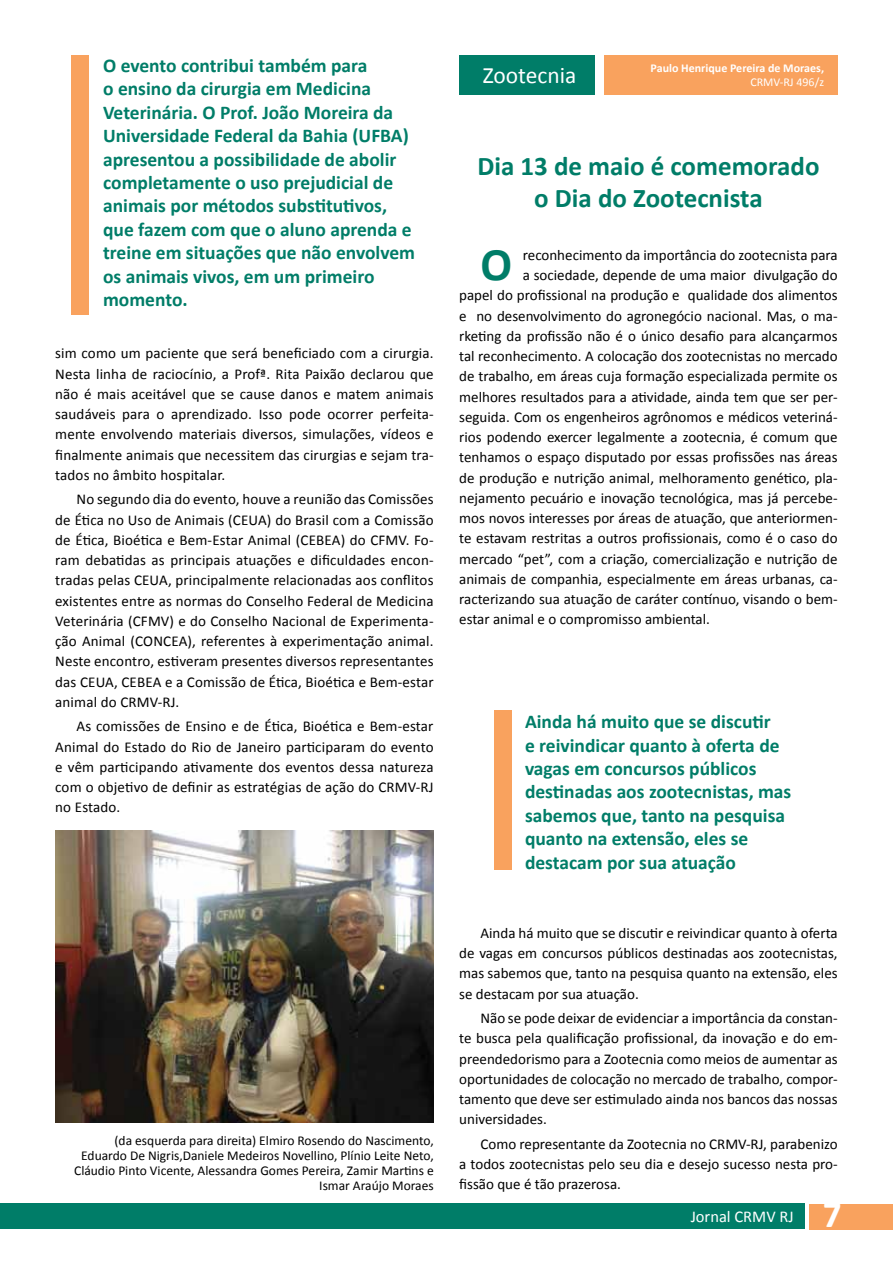
<style>
.page{position:relative;width:893px;height:1263px;background:#fff}
.page>*{position:absolute;margin:0;border:0;box-sizing:border-box;transform-origin:0 0}
.t1{font:700 46.95px "Calibri";color:#007d68}
.t2{font:700 37.5px "Calibri";color:#fff}
.t3{font:700 27px/32.4px "Calibri";color:#007d68;text-align:center}
.t4{font:23.4px "Calibri";color:#fff}
.t5{font:700 19.5px/23.4px "Calibri";color:#007d68}
.t6{font:16.5px "Calibri";color:#fff}
.t7{font:15px/20.2px "Calibri";color:#000;text-align:justify}
.t8{font:13.5px/15px "Calibri";color:#000;text-align:right}
.t9{font:700 12px "Calibri";color:#fff}
.t10{font:12px "Calibri";color:#fff}
</style>
<div class="page">
<div style="left:0;top:1203px;width:804px;height:26px;background:#007d68"></div>
<div style="left:810px;top:1204px;width:83px;height:25px;background:#f9a25e"></div>
<div style="left:459px;top:55px;width:135px;height:40px;background:#007d68"></div>
<div style="left:605px;top:55px;width:233px;height:39px;background:#f9a25e"></div>
<div style="left:71px;top:55px;width:17px;height:260px;background:#f9a25e"></div>
<div style="left:494px;top:710px;width:17px;height:159px;background:#f9a25e"></div>
<img style="left:55px;top:830px;width:379px;height:292px">
<p class="t5" style="left:103px;top:53px;width:313px">O evento contribui também para<br>o ensino da cirurgia em Medicina<br>Veterinária. O Prof. João Moreira da<br>Universidade Federal da Bahia (UFBA) apresentou a possibilidade de abolir completamente o uso prejudicial de animais por métodos substitutivos, que fazem com que o aluno aprenda e treine em situações que não envolvem os animais vivos, em um primeiro momento.</p>
<p class="t9" style="left:651px;top:61px;width:175px">Paulo Henrique Pereira de Moraes,</p>
<p class="t9" style="left:736px;top:61px;width:87px">Jamil Monte Braz</p>
<h3 class="t4" style="left:483px;top:61px;width:95px">Zootecnia</h3>
<p class="t9" style="left:730px;top:75px;width:92px">Zootecnista, M.Sc.</p>
<p class="t10" style="left:750px;top:75px;width:75px">CRMV-RJ 496/z</p>
<h3 class="t3" style="left:477px;top:148px;width:344px">Dia 13 de maio é comemorado o Dia do Zootecnista</h3>
<h1 class="t1" style="left:480px;top:235px;width:30px">O</h1>
<p class="t7" style="left:523px;top:244px;width:316px">reconhecimento da importância do zootecnista para</p>
<p class="t7" style="left:523px;top:264px;width:316px">a sociedade, depende de uma maior divulgação do</p>
<p class="t7" style="left:459px;top:284px;width:380px">papel do profissional na produção e qualidade dos alimentos</p>
<p class="t7" style="left:459px;top:305px;width:380px">e no desenvolvimento do agronegócio nacional. Mas, o ma-</p>
<p class="t7" style="left:459px;top:325px;width:380px">rketing da profissão não é o único desafio para alcançarmos</p>
<p class="t7" style="left:459px;top:345px;width:380px">tal reconhecimento. A colocação dos zootecnistas no mercado</p>
<p class="t7" style="left:459px;top:365px;width:380px">de trabalho, em áreas cuja formação especializada permite os</p>
<p class="t7" style="left:459px;top:386px;width:380px">melhores resultados para a atividade, ainda tem que ser per-</p>
<p class="t7" style="left:459px;top:406px;width:380px">seguida. Com os engenheiros agrônomos e médicos veteriná-</p>
<p class="t7" style="left:459px;top:426px;width:380px">rios podendo exercer legalmente a zootecnia, é comum que</p>
<p class="t7" style="left:459px;top:446px;width:380px">tenhamos o espaço disputado por essas profissões nas áreas</p>
<p class="t7" style="left:459px;top:467px;width:380px">de produção e nutrição animal, melhoramento genético, pla-</p>
<p class="t7" style="left:459px;top:487px;width:380px">nejamento pecuário e inovação tecnológica, mas já percebe-</p>
<p class="t7" style="left:459px;top:507px;width:380px">mos novos interesses por áreas de atuação, que anteriormen-</p>
<p class="t7" style="left:459px;top:527px;width:380px">te estavam restritas a outros profissionais, como é o caso do</p>
<p class="t7" style="left:459px;top:548px;width:380px">mercado “pet”, com a criação, comercialização e nutrição de</p>
<p class="t7" style="left:459px;top:568px;width:380px">animais de companhia, especialmente em áreas urbanas, ca-</p>
<p class="t7" style="left:459px;top:588px;width:380px">racterizando sua atuação de caráter contínuo, visando o bem-</p>
<p class="t7" style="left:459px;top:608px;width:252px">estar animal e o compromisso ambiental.</p>
<p class="t7" style="left:55px;top:342px;width:380px">sim como um paciente que será beneficiado com a cirurgia.<br>Nesta linha de raciocínio, a Profª. Rita Paixão declarou que não é mais aceitável que se cause danos e matem animais saudáveis para o aprendizado. Isso pode ocorrer perfeita&shy;mente envolvendo materiais diversos, simulações, vídeos e finalmente animais que necessitem das cirurgias e sejam tra&shy;tados no âmbito hospitalar.</p>
<p class="t7" style="left:55px;top:488px;width:380px;text-indent:21px">No segundo dia do evento, houve a reunião das Comissões de Ética no Uso de Animais (CEUA) do Brasil com a Comissão de Ética, Bioética e Bem-Estar Animal (CEBEA) do CFMV. Fo&shy;ram debatidas as principais atuações e dificuldades encon&shy;tradas pelas CEUA, principalmente relacionadas aos conflitos existentes entre as normas do Conselho Federal de Medicina Veterinária (CFMV) e do Conselho Nacional de Experimenta&shy;ção Animal (CONCEA), referentes à experimentação animal.<br>Neste encontro, estiveram presentes diversos representantes das CEUA, CEBEA e a Comissão de Ética, Bioética e Bem-estar animal do CRMV-RJ.</p>
<p class="t7" style="left:55px;top:715px;width:380px;text-indent:21px">As comissões de Ensino e de Ética, Bioética e Bem-estar Animal do Estado do Rio de Janeiro participaram do evento e vêm participando ativamente dos eventos dessa natureza com o objetivo de definir as estratégias de ação do CRMV-RJ no Estado.</p>
<h3 class="t5" style="left:525px;top:709px;width:268px">Ainda há muito que se discutir<br>e reivindicar quanto à oferta de vagas em concursos públicos destinadas aos zootecnistas, mas sabemos que, tanto na pesquisa quanto na extensão, eles se destacam por sua atuação</h3>
<p class="t8" style="left:74px;top:1133px;width:361px">(da esquerda para direita) Elmiro Rosendo do Nascimento, Eduardo De Nigris,Daniele Medeiros Novellino, Plínio Leite Neto, Cláudio Pinto Vicente, Alessandra Gomes Pereira, Zamir Martins e Ismar Araújo Moraes</p>
<p class="t7" style="left:459px;top:922px;width:380px;text-indent:21px">Ainda há muito que se discutir e reivindicar quanto à oferta de vagas em concursos públicos destinadas aos zootecnistas, mas sabemos que, tanto na pesquisa quanto na extensão, eles se destacam por sua atuação.</p>
<p class="t7" style="left:459px;top:1007px;width:380px;text-indent:21px">Não se pode deixar de evidenciar a importância da constan&shy;te busca pela qualificação profissional, da inovação e do em&shy;preendedorismo para a Zootecnia como meios de aumentar as oportunidades de colocação no mercado de trabalho, compor&shy;tamento que deve ser estimulado ainda nos bancos das nossas universidades.</p>
<p class="t7" style="left:459px;top:1133px;width:380px;text-indent:21px">Como representante da Zootecnia no CRMV-RJ, parabenizo a todos zootecnistas pelo seu dia e desejo sucesso nesta pro&shy;fissão que é tão prazerosa.</p>
<p class="t6" style="left:691px;top:1206px;width:104px">Jornal CRMV RJ</p>
<h2 class="t2" style="left:823px;top:1191px;width:21px">7</h2>
</div>
